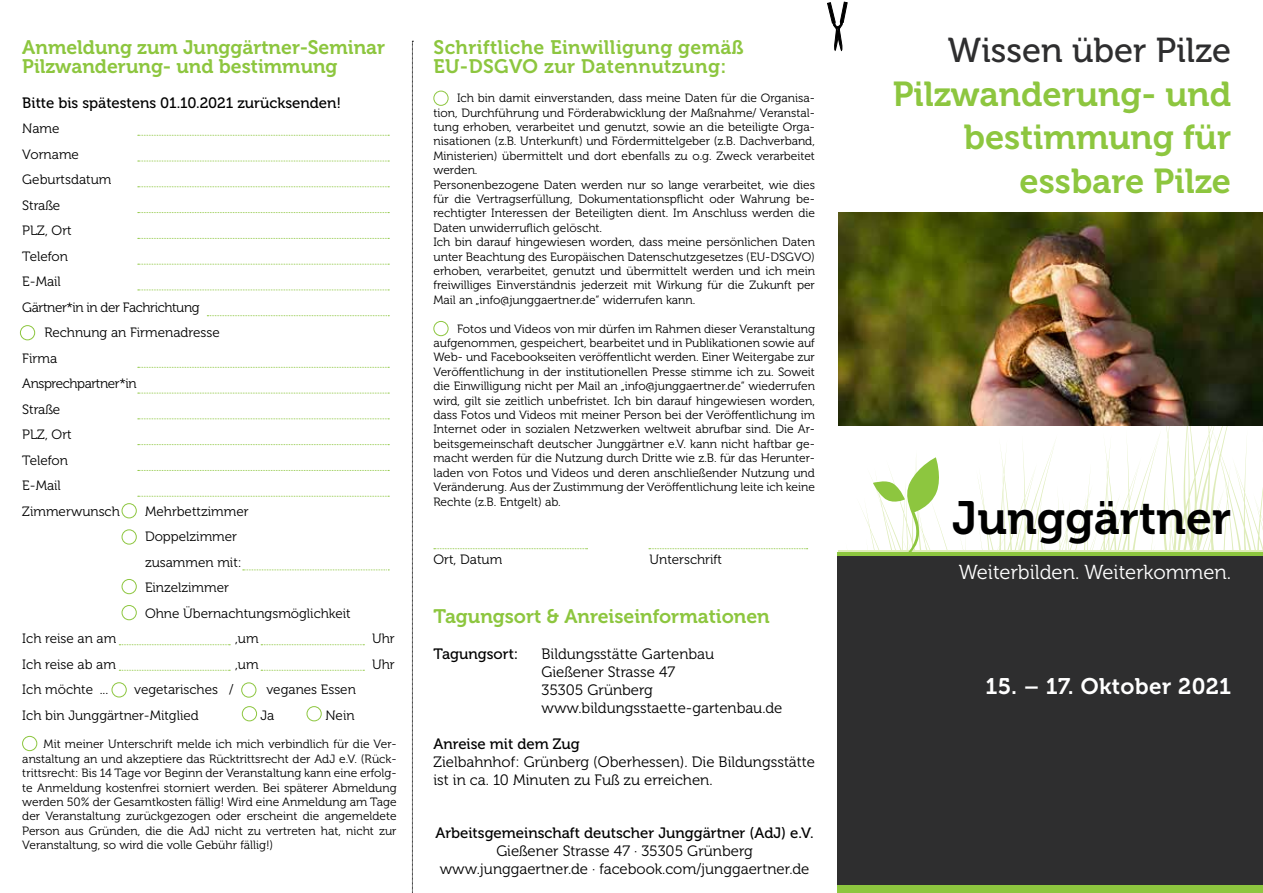
<style>
.page{position:relative;width:1263px;height:893px;background:#fff}
.page>*{position:absolute;margin:0;border:0;box-sizing:border-box;transform-origin:0 0}
.t1{font:46.5px "Museo 700";color:#000}
.t2{font:34.5px/43.5px "Museo 700";color:#8dc63f;text-align:right}
.t3{font:34.5px "Museo 500";color:#2e2e2f}
.t4{font:22.5px "Museo 700";letter-spacing:.015em;color:#fff}
.t5{font:20.25px "Museo 300";color:#fff}
.t6{font:19.5px/19.5px "Museo 700";color:#8dc63f}
.t7{font:19.5px/19.5px "Museo 700";letter-spacing:.02em;color:#8dc63f}
.t8{font:15px/18px "Museo 300";color:#000}
.t9{font:15px "Museo 500";color:#000}
.t10{font:13.5px/25.5px "Museo 300";color:#000}
.t11{font:13.5px "Museo 300";letter-spacing:-.03em;color:#000}
.t12{font:12px/14.4px "Museo 300";color:#000;text-align:justify}
</style>
<div class="page">
<svg style="left:960px;top:539px;width:6px;height:11px"></svg>
<svg style="left:976px;top:425px;width:287px;height:125px"></svg>
<hr style="left:838px;top:550px;width:425px;height:4px;background:#dfecba">
<div style="left:838px;top:553px;width:425px;height:340px;background:#2e2e2f"></div>
<svg style="left:861px;top:457px;width:86px;height:95px"></svg>
<hr style="left:838px;top:552px;width:425px;height:3px;background:#8dc63f">
<div style="left:838px;top:885px;width:425px;height:8px;background:#8dc63f"></div>
<svg style="left:412px;top:41px;width:1px;height:852px"></svg>
<svg style="left:827px;top:2px;width:20px;height:49px"></svg>
<img style="left:839px;top:213px;width:424px;height:212px">
<svg style="left:434px;top:548px;width:153px;height:1px"></svg>
<svg style="left:649px;top:548px;width:159px;height:1px"></svg>
<div style="left:433px;top:91px;width:15px;height:15px;border:1px solid #8dc63f;border-radius:50%"></div>
<div style="left:433px;top:321px;width:15px;height:15px;border:1px solid #8dc63f;border-radius:50%"></div>
<svg style="left:138px;top:135px;width:251px;height:1px"></svg>
<svg style="left:138px;top:212px;width:251px;height:1px"></svg>
<svg style="left:138px;top:290px;width:251px;height:1px"></svg>
<svg style="left:138px;top:367px;width:251px;height:1px"></svg>
<svg style="left:138px;top:444px;width:251px;height:1px"></svg>
<svg style="left:138px;top:161px;width:251px;height:1px"></svg>
<svg style="left:138px;top:238px;width:251px;height:1px"></svg>
<svg style="left:207px;top:315px;width:182px;height:1px"></svg>
<svg style="left:138px;top:393px;width:251px;height:1px"></svg>
<svg style="left:138px;top:470px;width:251px;height:1px"></svg>
<svg style="left:138px;top:186px;width:251px;height:1px"></svg>
<svg style="left:138px;top:264px;width:251px;height:1px"></svg>
<svg style="left:138px;top:418px;width:251px;height:1px"></svg>
<svg style="left:138px;top:496px;width:251px;height:1px"></svg>
<svg style="left:119px;top:644px;width:111px;height:1px"></svg>
<svg style="left:119px;top:670px;width:111px;height:1px"></svg>
<svg style="left:261px;top:644px;width:103px;height:1px"></svg>
<svg style="left:243px;top:569px;width:146px;height:1px"></svg>
<svg style="left:261px;top:670px;width:103px;height:1px"></svg>
<div style="left:20px;top:325px;width:15px;height:15px;border:1px solid #8dc63f;border-radius:50%"></div>
<div style="left:122px;top:503px;width:15px;height:15px;border:1px solid #8dc63f;border-radius:50%"></div>
<div style="left:122px;top:579px;width:15px;height:15px;border:1px solid #8dc63f;border-radius:50%"></div>
<div style="left:122px;top:605px;width:15px;height:15px;border:1px solid #8dc63f;border-radius:50%"></div>
<div style="left:122px;top:529px;width:15px;height:15px;border:1px solid #8dc63f;border-radius:50%"></div>
<div style="left:242px;top:706px;width:15px;height:15px;border:1px solid #8dc63f;border-radius:50%"></div>
<div style="left:307px;top:706px;width:15px;height:15px;border:1px solid #8dc63f;border-radius:50%"></div>
<div style="left:112px;top:682px;width:15px;height:15px;border:1px solid #8dc63f;border-radius:50%"></div>
<div style="left:241px;top:682px;width:15px;height:15px;border:1px solid #8dc63f;border-radius:50%"></div>
<div style="left:22px;top:736px;width:15px;height:15px;border:1px solid #8dc63f;border-radius:50%"></div>
<h3 class="t6" style="left:22px;top:37px;width:364px">Anmeldung zum Junggärtner-Seminar<br>Pilzwanderung- und bestimmung</h3>
<p class="t9" style="left:22px;top:94px;width:320px">Bitte bis spätestens 01.10.2021 zurücksenden!</p>
<p class="t10" style="left:22px;top:116px;width:39px">Name</p>
<p class="t10" style="left:22px;top:141px;width:58px">Vorname</p>
<p class="t10" style="left:22px;top:167px;width:91px">Geburtsdatum</p>
<p class="t10" style="left:22px;top:192px;width:40px">Straße</p>
<p class="t10" style="left:22px;top:218px;width:51px">PLZ, Ort</p>
<p class="t10" style="left:22px;top:243px;width:47px">Telefon</p>
<p class="t10" style="left:22px;top:269px;width:40px">E-Mail</p>
<p class="t11" style="left:22px;top:300px;width:179px">Gärtner*in in der Fachrichtung</p>
<p class="t10" style="left:44px;top:320px;width:177px">Rechnung an Firmenadresse</p>
<p class="t10" style="left:22px;top:345px;width:36px">Firma</p>
<p class="t11" style="left:22px;top:376px;width:116px">Ansprechpartner*in</p>
<p class="t10" style="left:22px;top:396px;width:40px">Straße</p>
<p class="t10" style="left:22px;top:422px;width:51px">PLZ, Ort</p>
<p class="t10" style="left:22px;top:447px;width:47px">Telefon</p>
<p class="t10" style="left:22px;top:473px;width:40px">E-Mail</p>
<p class="t10" style="left:22px;top:498px;width:99px">Zimmerwunsch</p>
<p class="t10" style="left:145px;top:498px;width:207px">Mehrbettzimmer<br>Doppelzimmer<br>zusammen mit:<br>Einzelzimmer<br>Ohne Übernachtungsmöglichkeit</p>
<p class="t10" style="left:22px;top:626px;width:96px">Ich reise an am</p>
<p class="t10" style="left:235px;top:626px;width:25px">,um</p>
<p class="t10" style="left:372px;top:626px;width:24px">Uhr</p>
<p class="t10" style="left:22px;top:651px;width:95px">Ich reise ab am</p>
<p class="t10" style="left:235px;top:651px;width:25px">,um</p>
<p class="t10" style="left:372px;top:651px;width:24px">Uhr</p>
<p class="t10" style="left:22px;top:677px;width:88px">Ich möchte ...</p>
<p class="t10" style="left:134px;top:677px;width:101px">vegetarisches /</p>
<p class="t10" style="left:266px;top:677px;width:91px">veganes Essen</p>
<p class="t10" style="left:22px;top:702px;width:178px">Ich bin Junggärtner-Mitglied</p>
<p class="t10" style="left:260px;top:702px;width:15px">Ja</p>
<p class="t10" style="left:325px;top:702px;width:31px">Nein</p>
<p class="t12" style="left:22px;top:737px;width:376px;text-indent:21px">Mit meiner Unterschrift melde ich mich verbindlich für die Ver&shy;anstaltung an und akzeptiere das Rücktrittsrecht der AdJ e.V. (Rück&shy;trittsrecht: Bis 14 Tage vor Beginn der Veranstaltung kann eine erfolg&shy;te Anmeldung kostenfrei storniert werden. Bei späterer Abmeldung werden 50% der Gesamtkosten fällig! Wird eine Anmeldung am Tage der Veranstaltung zurückgezogen oder erscheint die angemeldete Person aus Gründen, die die AdJ nicht zu vertreten hat, nicht zur Veranstaltung, so wird die volle Gebühr fällig!)</p>
<h3 class="t7" style="left:433px;top:38px;width:312px">Schriftliche Einwilligung gemäß<br>EU-DSGVO zur Datennutzung:</h3>
<p class="t12" style="left:433px;top:91px;width:383px;text-align:left;text-indent:24px">Ich bin damit einverstanden, dass meine Daten für die Organisa&shy;tion, Durchführung und Förderabwicklung der Maßnahme/ Veranstal&shy;tung erhoben, verarbeitet und genutzt, sowie an die beteiligte Orga&shy;nisationen (z.B. Unterkunft) und Fördermittelgeber (z.B. Dachverband, Ministerien) übermittelt und dort ebenfalls zu o.g. Zweck verarbeitet werden.<br>Personenbezogene Daten werden nur so lange verarbeitet, wie dies für die Vertragserfüllung, Dokumentationspflicht oder Wahrung be&shy;rechtigter Interessen der Beteiligten dient. Im Anschluss werden die Daten unwiderruflich gelöscht.<br>Ich bin darauf hingewiesen worden, dass meine persönlichen Daten unter Beachtung des Europäischen Datenschutzgesetzes (EU-DSGVO) erhoben, verarbeitet, genutzt und übermittelt werden und ich mein freiwilliges Einverständnis jederzeit mit Wirkung für die Zukunft per Mail an „info@junggaertner.de“ widerrufen kann.</p>
<p class="t12" style="left:433px;top:322px;width:383px;text-indent:24px">Fotos und Videos von mir dürfen im Rahmen dieser Veranstaltung aufgenommen, gespeichert, bearbeitet und in Publikationen sowie auf Web- und Facebookseiten veröffentlicht werden. Einer Weitergabe zur Veröffentlichung in der institutionellen Presse stimme ich zu. Soweit die Einwilligung nicht per Mail an „info@junggaertner.de“ wiederrufen wird, gilt sie zeitlich unbefristet. Ich bin darauf hingewiesen worden, dass Fotos und Videos mit meiner Person bei der Veröffentlichung im Internet oder in sozialen Netzwerken weltweit abrufbar sind. Die Ar&shy;beitsgemeinschaft deutscher Junggärtner e.V. kann nicht haftbar ge&shy;macht werden für die Nutzung durch Dritte wie z.B. für das Herunter&shy;laden von Fotos und Videos und deren anschließender Nutzung und Veränderung. Aus der Zustimmung der Veröffentlichung leite ich keine Rechte (z.B. Entgelt) ab.</p>
<p class="t10" style="left:433px;top:547px;width:70px">Ort, Datum</p>
<p class="t10" style="left:649px;top:547px;width:74px">Unterschrift</p>
<h3 class="t6" style="left:433px;top:606px;width:338px">Tagungsort &amp; Anreiseinformationen</h3>
<p class="t9" style="left:433px;top:645px;width:86px">Tagungsort:</p>
<p class="t8" style="left:541px;top:645px;width:242px">Bildungsstätte Gartenbau<br>Gießener Strasse 47<br>35305 Grünberg www.bildungsstaette-gartenbau.de</p>
<p class="t9" style="left:433px;top:735px;width:148px">Anreise mit dem Zug</p>
<p class="t8" style="left:433px;top:753px;width:383px">Zielbahnhof: Grünberg (Oberhessen). Die Bildungsstätte ist in ca. 10 Minuten zu Fuß zu erreichen.</p>
<p class="t9" style="left:435px;top:824px;width:380px">Arbeitsgemeinschaft deutscher Junggärtner (AdJ) e.V.</p>
<p class="t8" style="left:440px;top:842px;width:371px;text-align:center">Gießener Strasse 47 · 35305 Grünberg www.junggaertner.de · facebook.com/junggaertner.de</p>
<h2 class="t3" style="left:948px;top:31px;width:285px">Wissen über Pilze</h2>
<h2 class="t2" style="left:893px;top:72px;width:340px">Pilzwanderung- und bestimmung für essbare Pilze</h2>
<h1 class="t1" style="left:952px;top:492px;width:280px">Junggärtner</h1>
<h3 class="t5" style="left:959px;top:561px;width:274px">Weiterbilden. Weiterkommen.</h3>
<h3 class="t4" style="left:985px;top:674px;width:247px">15. – 17. Oktober 2021</h3>
</div>
